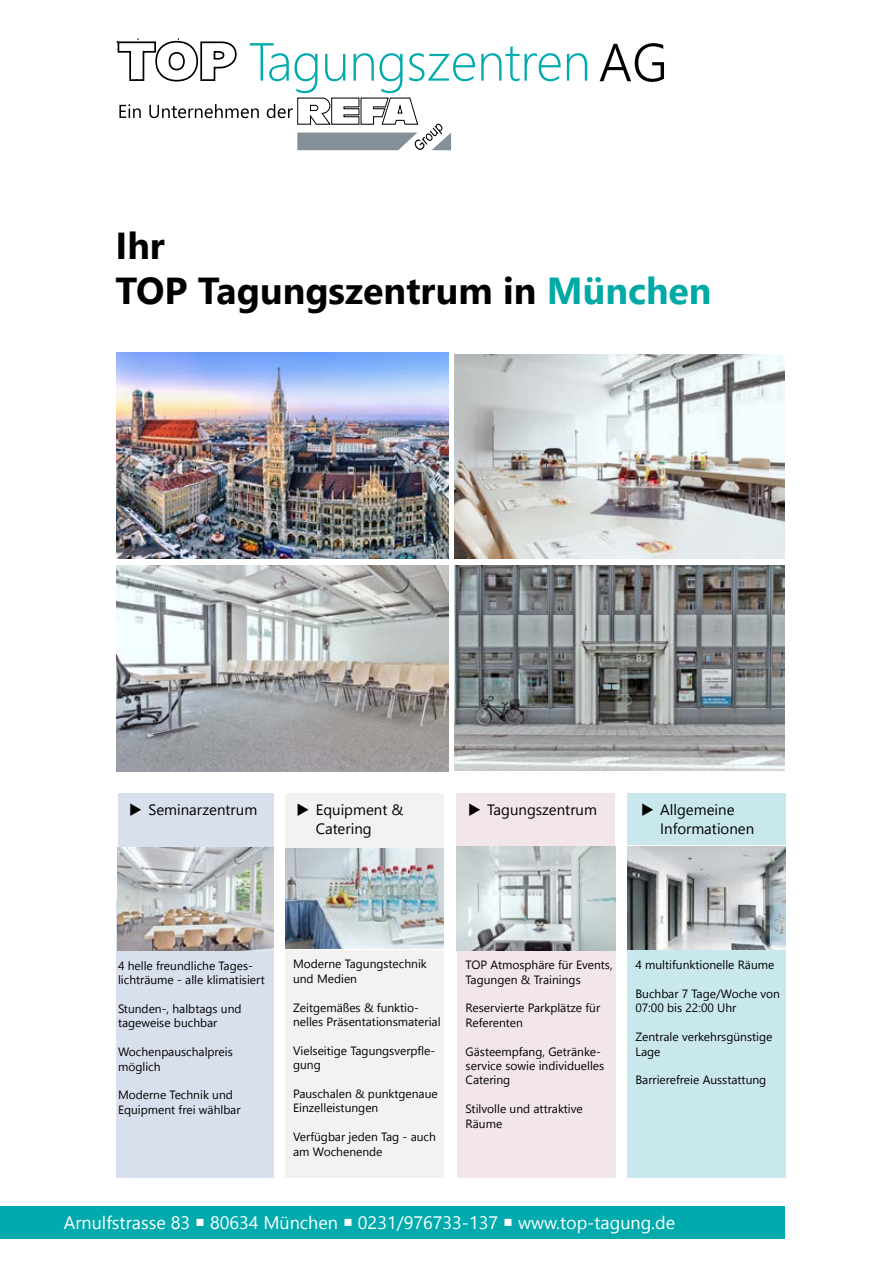
<style>
.page{position:relative;width:893px;height:1263px;background:#fff}
.page>*{position:absolute;margin:0;border:0;box-sizing:border-box;transform-origin:0 0}
.t1{font:300 53.55px "Segoe UI";color:#000}
.t2{font:700 37.5px/45px "Segoe UI";color:#000}
.t3{font:18px "Segoe UI";color:#fff}
.t4{font:15px/19.5px "Segoe UI";color:#000}
.t5{font:12px/14.4px "Segoe UI";color:#000}
.s1{color:#00a9a5}
</style>
<div class="page">
<img style="left:117px;top:353px;width:331px;height:205px">
<img style="left:455px;top:566px;width:329px;height:205px">
<div style="left:0;top:1205px;width:784px;height:33px;background:#00aaad"></div>
<div style="left:118px;top:793px;width:156px;height:54px;background:#d9e0ed"></div>
<div style="left:116px;top:900px;width:158px;height:278px;background:#d9e0ed"></div>
<div style="left:627px;top:949px;width:159px;height:229px;background:#c9e8ed"></div>
<div style="left:628px;top:793px;width:158px;height:52px;background:#c9e8ed"></div>
<div style="left:285px;top:793px;width:159px;height:54px;background:#f2f2f0"></div>
<div style="left:285px;top:950px;width:159px;height:228px;background:#f2f2f0"></div>
<div style="left:456px;top:793px;width:159px;height:53px;background:#f2e6e8"></div>
<div style="left:457px;top:949px;width:159px;height:229px;background:#f2e6e8"></div>
<img style="left:117px;top:847px;width:157px;height:104px">
<img style="left:456px;top:847px;width:159px;height:103px">
<img style="left:286px;top:848px;width:157px;height:100px">
<img style="left:628px;top:847px;width:157px;height:103px">
<img style="left:117px;top:566px;width:332px;height:206px">
<img style="left:455px;top:354px;width:329px;height:204px">
<svg style="left:481px;top:46px;width:80px;height:35px"></svg>
<svg style="left:567px;top:53px;width:20px;height:28px"></svg>
<svg style="left:116px;top:38px;width:359px;height:112px"></svg>
<h1 class="t1" style="left:599px;top:19px;width:71px">AG</h1>
<h2 class="t2" style="left:115px;top:223px;width:598px">Ihr<br>TOP Tagungszentrum in <span class="s1">München</span></h2>
<p class="t4" style="left:148px;top:799px;width:110px">Seminarzentrum</p>
<p class="t4" style="left:316px;top:799px;width:89px">Equipment &amp;<br>Catering</p>
<p class="t4" style="left:487px;top:800px;width:111px">Tagungszentrum</p>
<p class="t4" style="left:660px;top:799px;width:96px">Allgemeine<br>Informationen</p>
<p class="t5" style="left:118px;top:958px;width:148px">4 helle freundliche Tages&shy;lichträume - alle klimatisiert</p>
<p class="t5" style="left:118px;top:1001px;width:125px">Stunden-, halbtags und tageweise buchbar</p>
<p class="t5" style="left:118px;top:1044px;width:116px">Wochenpauschalpreis möglich</p>
<p class="t5" style="left:118px;top:1088px;width:124px">Moderne Technik und<br>Equipment frei wählbar</p>
<p class="t5" style="left:293px;top:957px;width:135px">Moderne Tagungstechnik und Medien</p>
<p class="t5" style="left:293px;top:1000px;width:149px">Zeitgemäßes &amp; funktio&shy;nelles Präsentationsmaterial</p>
<p class="t5" style="left:293px;top:1043px;width:144px">Vielseitige Tagungsverpfle&shy;gung</p>
<p class="t5" style="left:293px;top:1086px;width:146px">Pauschalen &amp; punktgenaue<br>Einzelleistungen</p>
<p class="t5" style="left:293px;top:1129px;width:144px">Verfügbar jeden Tag - auch am Wochenende</p>
<p class="t5" style="left:466px;top:957px;width:149px">TOP Atmosphäre für Events,<br>Tagungen &amp; Trainings</p>
<p class="t5" style="left:466px;top:1000px;width:136px">Reservierte Parkplätze für<br>Referenten</p>
<p class="t5" style="left:466px;top:1044px;width:140px">Gästeempfang, Getränke&shy;service sowie individuelles<br>Catering</p>
<p class="t5" style="left:466px;top:1101px;width:119px">Stilvolle und attraktive<br>Räume</p>
<p class="t5" style="left:635px;top:957px;width:141px">4 multifunktionelle Räume</p>
<p class="t5" style="left:635px;top:986px;width:146px">Buchbar 7 Tage/Woche von<br>07:00 bis 22:00 Uhr</p>
<p class="t5" style="left:635px;top:1029px;width:139px">Zentrale verkehrsgünstige<br>Lage</p>
<p class="t5" style="left:635px;top:1072px;width:132px">Barrierefreie Ausstattung</p>
<h3 class="t3" style="left:64px;top:1208px;width:613px">Arnulfstrasse 83 ○ 80634 München ○ 0231/976733-137 ○ www.top-tagung.de</h3>
</div>
